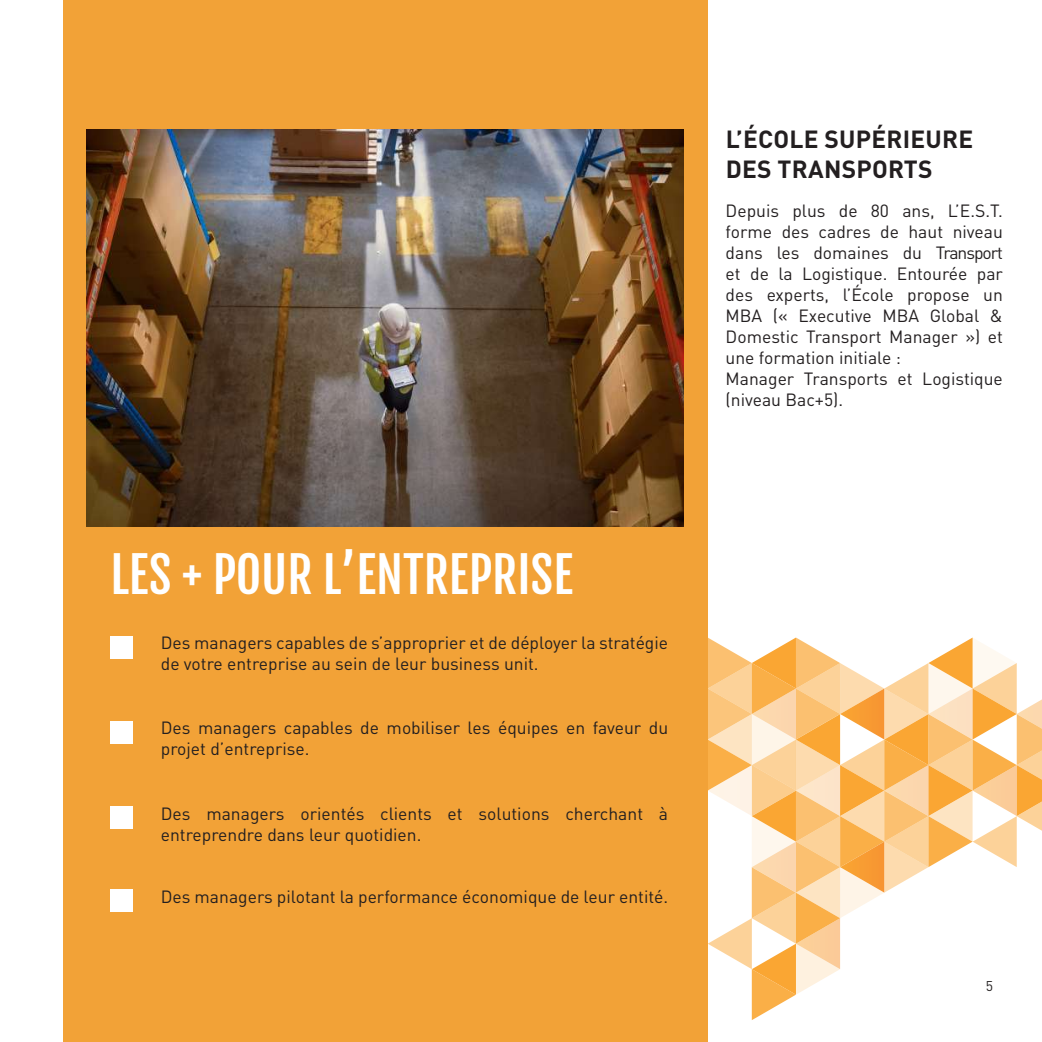
<style>
.page{position:relative;width:1042px;height:1042px;background:#fff}
.page>*{position:absolute;margin:0;border:0;box-sizing:border-box;transform-origin:0 0}
.t1{font:49px "Fjalla One";color:#fff}
.t2{font:700 24.5px/29.4px "DINOT";letter-spacing:.01em;color:#231f20}
.t3{font:17.5px/21px "DINOT";color:#231f20}
.t4{font:14px "DINOT";color:#231f20}
</style>
<div class="page">
<svg style="left:707px;top:637px;width:335px;height:383px"></svg>
<div style="left:63px;top:0;width:644px;height:1042px;background:#f2a237"></div>
<img style="left:87px;top:129px;width:596px;height:397px">
<div style="left:110px;top:636px;width:23px;height:23px;background:#fff"></div>
<div style="left:110px;top:720px;width:23px;height:23px;background:#fff"></div>
<div style="left:110px;top:806px;width:23px;height:23px;background:#fff"></div>
<div style="left:110px;top:889px;width:23px;height:23px;background:#fff"></div>
<h1 class="t1" style="left:110px;top:544px;width:464px">LES + POUR L’ENTREPRISE</h1>
<p class="t3" style="left:161px;top:632px;width:509px">Des managers capables de s’approprier et de déployer la stratégie de votre entreprise au sein de leur business unit.</p>
<p class="t3" style="left:161px;top:717px;width:509px">Des managers capables de mobiliser les équipes en faveur du projet d’entreprise.</p>
<p class="t3" style="left:161px;top:802px;width:509px">Des managers orientés clients et solutions cherchant à entreprendre dans leur quotidien.</p>
<p class="t3" style="left:161px;top:886px;width:509px">Des managers pilotant la performance économique de leur entité.</p>
<h2 class="t2" style="left:726px;top:124px;width:249px">L’ÉCOLE SUPÉRIEURE<br>DES TRANSPORTS</h2>
<p class="t3" style="left:725px;top:200px;width:279px">Depuis plus de 80 ans, L’E.S.T. forme des cadres de haut niveau dans les domaines du Transport et de la Logistique. Entourée par des experts, l’École propose un<br>MBA (« Executive MBA Global &amp;<br>Domestic Transport Manager ») et une formation initiale :<br>Manager Transports et Logistique (niveau Bac+5).</p>
<p class="t4" style="left:986px;top:977px;width:9px">5</p>
</div>
